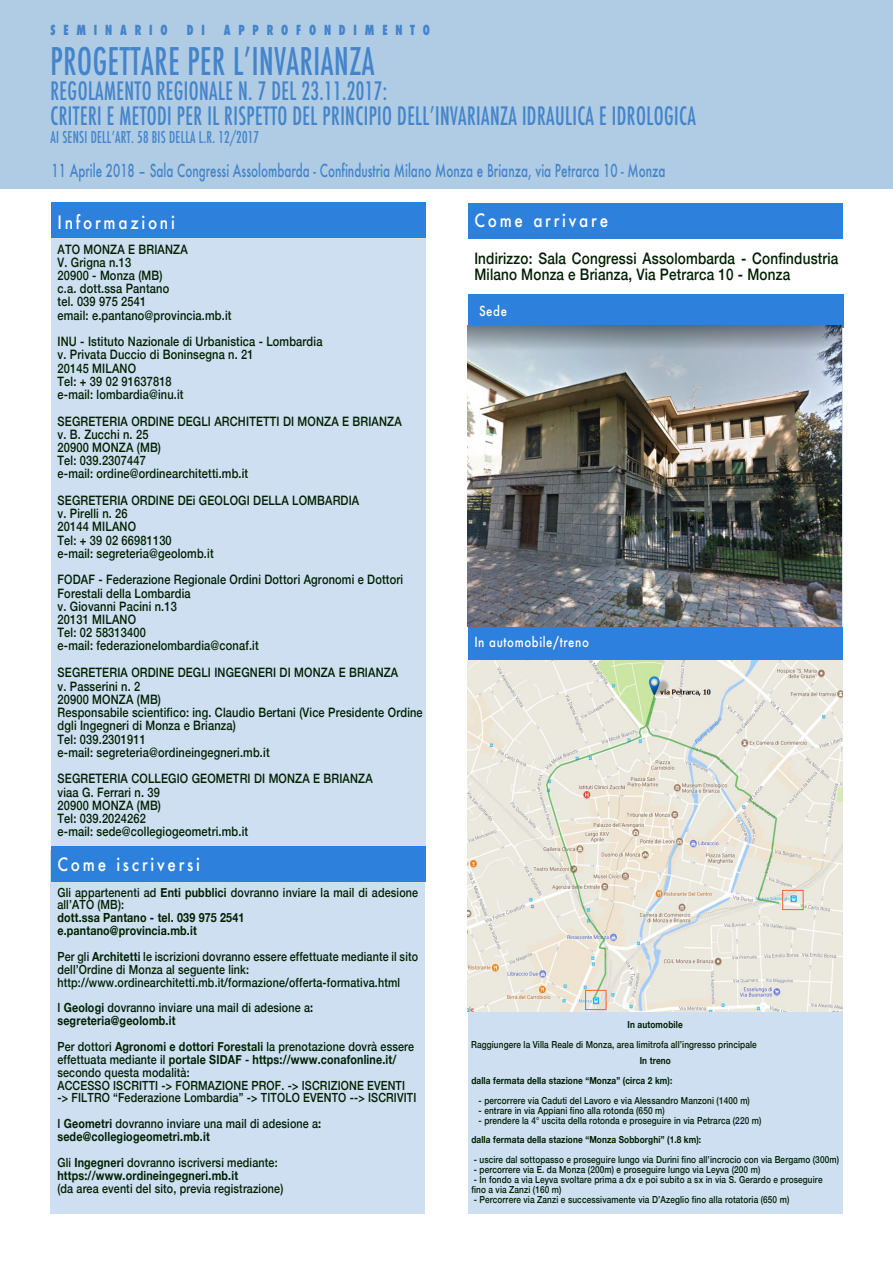
<style>
.page{position:relative;width:893px;height:1263px;background:#fff}
.page>*{position:absolute;margin:0;border:0;box-sizing:border-box;transform-origin:0 0}
.t1{font:500 condensed 37.05px "Futura";letter-spacing:.02em;color:#4484ca;scale:.84 1}
.t2{font:500 condensed 24.75px/25.2px "Futura";letter-spacing:.02em;color:#4484ca;scale:.84 1}
.t3{font:500 18px "Futura";letter-spacing:.18em;color:#fff;scale:.85 1}
.t4{font:italic 500 18px "Futura";letter-spacing:.18em;color:#fff;scale:.85 1}
.t5{font:500 17.55px "Futura";letter-spacing:.18em;color:#fff;scale:.87 1}
.t6{font:500 17.4px "Futura";color:#4484ca;scale:.67 1}
.t7{font:500 15.9px/16.2px "Helvetica Neue";letter-spacing:.015em;color:#002000;scale:.85 1}
.t8{font:500 condensed 15.9px "Futura";letter-spacing:.02em;color:#4484ca;scale:.84 1}
.t9{font:800 condensed 13.5px "Futura";letter-spacing:.7em;color:#4484ca;scale:.82 1}
.t10{font:500 13.5px "Futura";letter-spacing:.05em;color:#fff;scale:.85 1}
.t11{font:500 12.9px/13.2px "Helvetica Neue";letter-spacing:.015em;color:#002000;scale:.85 1}
.t12{font:500 12.6px/12.9px "Helvetica Neue";letter-spacing:.015em;color:#002000;scale:.85 1}
.t13{font:700 12.6px/12.9px "Helvetica Neue";letter-spacing:.015em;color:#002000;scale:.85 1}
.t14{font:500 9.75px/9.9px "Helvetica Neue";letter-spacing:.015em;color:#002000;scale:.85 1}
.t15{font:700 9.75px/19.8px "Helvetica Neue";letter-spacing:.015em;color:#002000;text-align:right;scale:.85 1}
.s1{font-weight:700}
.s2{font-weight:500}
</style>
<div class="page">
<div style="left:0;top:0;width:893px;height:189px;background:#b0cce4"></div>
<div style="left:50px;top:850px;width:375px;height:364px;background:#cddff0"></div>
<div style="left:51px;top:236px;width:374px;height:614px;background:#cddff0"></div>
<div style="left:468px;top:298px;width:374px;height:916px;background:#cddff0"></div>
<div style="left:468px;top:295px;width:375px;height:33px;background:#2d80dc"></div>
<div style="left:468px;top:627px;width:374px;height:33px;background:#2d80dd"></div>
<div style="left:51px;top:846px;width:374px;height:36px;background:#2d80dc"></div>
<div style="left:468px;top:203px;width:374px;height:36px;background:#2d80dc"></div>
<div style="left:51px;top:202px;width:374px;height:36px;background:#2d80dc"></div>
<img style="left:468px;top:326px;width:373px;height:301px">
<img style="left:468px;top:660px;width:374px;height:352px">
<div style="left:782px;top:890px;width:21px;height:20px;border:1px solid #ed6630"></div>
<div style="left:585px;top:990px;width:21px;height:20px;border:1px solid #ed6630"></div>
<p class="t9" style="left:50px;top:21px;width:144px">SEMINARIO</p>
<p class="t9" style="left:187px;top:21px;width:24px">D I</p>
<p class="t9" style="left:224px;top:21px;width:253px">APPROFONDIMENTO</p>
<h1 class="t1" style="left:50px;top:37px;width:387px">PROGETTARE PER LʼINVARIANZA</h1>
<h2 class="t2" style="left:50px;top:78px;width:769px">REGOLAMENTO REGIONALE N. 7 DEL 23.11.2017:<br>CRITERI E METODI PER IL RISPETTO DEL PRINCIPIO DELLʼINVARIANZA IDRAULICA E IDROLOGICA</h2>
<p class="t8" style="left:50px;top:127px;width:250px">AI SENSI DELLʼART. 58 BIS DELLA L.R. 12/2017</p>
<h3 class="t6" style="left:52px;top:159px;width:917px">11 Aprile 2018 – Sala Congressi Assolombarda - Confindustria Milano Monza e Brianza, via Petrarca 10 - Monza</h3>
<h3 class="t5" style="left:57px;top:208px;width:97px">Referenti</h3>
<h3 class="t4" style="left:57px;top:208px;width:83px">Docenti</h3>
<h3 class="t3" style="left:57px;top:210px;width:140px">Informazioni</h3>
<p class="t11" style="left:58px;top:241px;width:206px">ATO MONZA E BRIANZA<br>V. Grigna n.13<br>20900 - Monza (MB)<br>c.a. dott.ssa Pantano<br>tel. 039 975 2541<br>email: e.pantano@provincia.mb.it</p>
<p class="t11" style="left:58px;top:334px;width:313px">INU - Istituto Nazionale di Urbanistica - Lombardia v. Privata Duccio di Boninsegna n. 21<br>20145 MILANO<br>Tel: + 39 02 91637818<br>e-mail: lombardia@inu.it</p>
<p class="t11" style="left:58px;top:413px;width:406px">SEGRETERIA ORDINE DEGLI ARCHITETTI DI MONZA E BRIANZA v. B. Zucchi n. 25<br>20900 MONZA (MB)<br>Tel: 039.2307447<br>e-mail: ordine@ordinearchitetti.mb.it</p>
<p class="t11" style="left:58px;top:493px;width:356px">SEGRETERIA ORDINE DEi GEOLOGI DELLA LOMBARDIA v. Pirelli n. 26<br>20144 MILANO<br>Tel: + 39 02 66981130<br>e-mail: segreteria@geolomb.it</p>
<p class="t11" style="left:58px;top:572px;width:408px">FODAF - Federazione Regionale Ordini Dottori Agronomi e Dottori<br>Forestali della Lombardia<br>v. Giovanni Pacini n.13<br>20131 MILANO<br>Tel: 02 58313400<br>e-mail: federazionelombardia@conaf.it</p>
<p class="t11" style="left:58px;top:665px;width:431px">SEGRETERIA ORDINE DEGLI INGEGNERI DI MONZA E BRIANZA<br>v. Passerini n. 2<br>20900 MONZA (MB)<br>Responsabile scientifico: ing. Claudio Bertani (Vice Presidente Ordine dgli Ingegneri di Monza e Brianza)<br>Tel: 039.2301911<br>e-mail: segreteria@ordineingegneri.mb.it</p>
<p class="t11" style="left:58px;top:771px;width:372px">SEGRETERIA COLLEGIO GEOMETRI DI MONZA E BRIANZA viaa G. Ferrari n. 39<br>20900 MONZA (MB)<br>Tel: 039.2024262<br>e-mail: sede@collegiogeometri.mb.it</p>
<h3 class="t3" style="left:57px;top:852px;width:169px">Come iscriversi</h3>
<p class="t12" style="left:57px;top:885px;width:426px">Gli appartenenti ad <span class="s1">Enti pubblici</span> dovranno inviare la mail di adesione all’ATO (MB):</p>
<p class="t13" style="left:57px;top:912px;width:222px">dott.ssa Pantano - tel. 039 975 2541 e.pantano@provincia.mb.it</p>
<p class="t12" style="left:57px;top:949px;width:426px">Per gli <span class="s1">Architetti</span> le iscrizioni dovranno essere effettuate mediante il sito dell’Ordine di Monza al seguente link: http://www.ordinearchitetti.mb.it/formazione/offerta-formativa.html</p>
<p class="t12" style="left:57px;top:1000px;width:302px">I <span class="s1">Geologi</span> dovranno inviare una mail di adesione a<span class="s1">: segreteria@geolomb.it</span></p>
<p class="t12" style="left:57px;top:1039px;width:424px">Per dottori <span class="s1">Agronomi e dottori Forestali</span> la prenotazione dovrà essere effettuata mediante il <span class="s1">portale SIDAF</span> - <span class="s1">https://www.conafonline.it/ </span>secondo questa modalità:<br>ACCESSO ISCRITTI -&gt; FORMAZIONE PROF. -&gt; ISCRIZIONE EVENTI -&gt; FILTRO “Federazione Lombardia” -&gt; TITOLO EVENTO --&gt; ISCRIVITI</p>
<p class="t13" style="left:57px;top:1118px;width:312px"><span class="s2">I</span> Geometri <span class="s2">dovranno inviare una mail di adesione a</span>: sede@collegiogeometri.mb.it</p>
<p class="t13" style="left:57px;top:1156px;width:260px"><span class="s2">Gli</span> Ingegneri <span class="s2">dovranno iscriversi mediante: </span>https://www.ordineingegneri.mb.it</p>
<p class="t12" style="left:57px;top:1181px;width:267px">(da area eventi del sito, previa registrazione)</p>
<h3 class="t3" style="left:474px;top:208px;width:159px">Come arrivare</h3>
<p class="t7" style="left:474px;top:249px;width:430px">Indirizzo: Sala Congressi Assolombarda - Confindustria<br>Milano Monza e Brianza, Via Petrarca 10 - Monza</p>
<p class="t10" style="left:479px;top:302px;width:34px">Sede</p>
<p class="t10" style="left:474px;top:633px;width:136px">In automobile/treno</p>
<p class="t15" style="left:627px;top:1015px;width:66px">In automobile</p>
<p class="t14" style="left:471px;top:1039px;width:337px">Raggiungere la Villa Reale di Monza, area limitrofa all’ingresso principale</p>
<p class="t15" style="left:471px;top:1051px;width:238px">In treno<br>dalla fermata della stazione “Monza” (circa 2 km):</p>
<p class="t14" style="left:478px;top:1095px;width:321px">- percorrere via Caduti del Lavoro e via Alessandro Manzoni (1400 m)</p>
<p class="t14" style="left:478px;top:1104px;width:220px">- entrare in via Appiani fino alla rotonda (650 m)</p>
<p class="t14" style="left:478px;top:1114px;width:334px">- prendere la 4° uscita della rotonda e proseguire in via Petrarca (220 m)</p>
<p class="t15" style="left:471px;top:1130px;width:272px">dalla fermata della stazione “Monza Sobborghi” (1.8 km):</p>
<p class="t14" style="left:473px;top:1154px;width:431px">- uscire dal sottopasso e proseguire lungo via Durini fino all’incrocio con via Bergamo (300m)</p>
<p class="t14" style="left:473px;top:1164px;width:338px">- percorrere via E. da Monza (200m) e proseguire lungo via Leyva (200 m)</p>
<p class="t14" style="left:471px;top:1174px;width:415px">- In fondo a via Leyva svoltare prima a dx e poi subito a sx in via S. Gerardo e proseguire fino a via Zanzi (160 m)</p>
<p class="t14" style="left:473px;top:1194px;width:373px">- Percorrere via Zanzi e successivamente via D’Azeglio fino alla rotatoria (650 m)</p>
</div>
